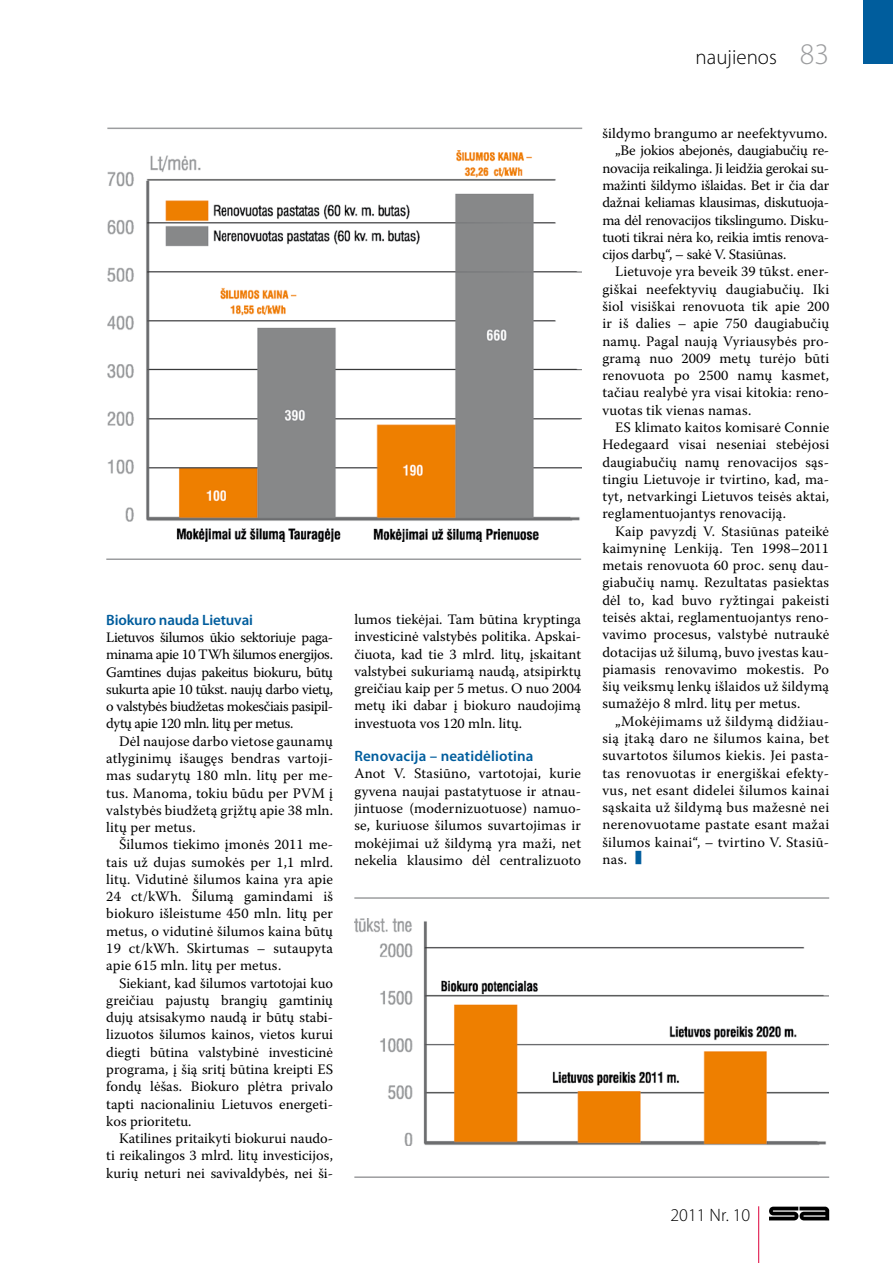
<style>
.page{position:relative;width:893px;height:1263px;background:#fff}
.page>*{position:absolute;margin:0;border:0;box-sizing:border-box;transform-origin:0 0}
.t1{font:300 21px "Myriad Pro";color:#000}
.t2{font:300 18px "Myriad Pro";color:#000}
.t3{font:600 15px "Myriad Pro";letter-spacing:.005em;color:#005d9d}
.t4{font:14.4px/17.2px "Warnock Pro";letter-spacing:.01em;color:#000;text-align:justify}
.t5{font:14.4px "Warnock Pro";letter-spacing:-.02em;color:#000}
.t6{font:14.4px "Warnock Pro";letter-spacing:-.015em;color:#000}
.s1{font-size:30px;color:#9c9d9f}
.s2{color:#005d9d}
</style>
<div class="page">
<div style="left:863px;top:0;width:30px;height:64px;background:#005d9d"></div>
<svg style="left:769px;top:1206px;width:60px;height:14px"></svg>
<hr style="left:758px;top:1206px;width:1px;height:57px;background:#de003b">
<img style="left:107px;top:150px;width:474px;height:391px">
<hr style="left:107px;top:128px;width:475px;height:1px;background:#9c9d9f">
<hr style="left:106px;top:558px;width:475px;height:2px;background:#9c9d9f">
<hr style="left:354px;top:1176px;width:475px;height:2px;background:#9c9d9f">
<img style="left:354px;top:918px;width:475px;height:227px">
<hr style="left:354px;top:897px;width:475px;height:2px;background:#9c9d9f">
<h1 class="t1" style="left:696px;top:44px;width:135px">naujienos <span class="s1">83</span></h1>
<p class="t3" style="left:106px;top:610px;width:148px">Biokuro nauda Lietuvai</p>
<p class="t4" style="left:106px;top:628px;width:228px">Lietuvos šilumos ūkio sektoriuje paga&shy;minama apie 10 TWh šilumos energijos.<br>Gamtines dujas pakeitus biokuru, būtų sukurta apie 10 tūkst. naujų darbo vietų, o valstybės biudžetas mokesčiais pasipil&shy;dytų apie 120 mln. litų per metus.</p>
<p class="t4" style="left:106px;top:732px;width:228px;text-indent:13px">Dėl naujose darbo vietose gaunamų atlyginimų išaugęs bendras vartoji&shy;mas sudarytų 180 mln. litų per me&shy;tus. Manoma, tokiu būdu per PVM į valstybės biudžetą grįžtų apie 38 mln. litų per metus.</p>
<p class="t4" style="left:106px;top:836px;width:228px;text-indent:13px">Šilumos tiekimo įmonės 2011 me&shy;tais už dujas sumokės per 1,1 mlrd. litų. Vidutinė šilumos kaina yra apie 24 ct/kWh. Šilumą gamindami iš biokuro išleistume 450 mln. litų per metus, o vidutinė šilumos kaina būtų 19 ct/kWh. Skirtumas – sutaupyta apie 615 mln. litų per metus.</p>
<p class="t4" style="left:106px;top:974px;width:228px;text-indent:13px">Siekiant, kad šilumos vartotojai kuo greičiau pajustų brangių gamtinių dujų atsisakymo naudą ir būtų stabi&shy;lizuotos šilumos kainos, vietos kurui diegti būtina valstybinė investicinė programa, į šią sritį būtina kreipti ES fondų lėšas. Biokuro plėtra privalo tapti nacionaliniu Lietuvos energeti&shy;kos prioritetu.</p>
<p class="t4" style="left:106px;top:1129px;width:228px;text-indent:13px">Katilines pritaikyti biokurui naudo&shy;ti reikalingos 3 mlrd. litų investicijos, kurių neturi nei savivaldybės, nei ši-</p>
<p class="t4" style="left:354px;top:610px;width:228px">lumos tiekėjai. Tam būtina kryptinga investicinė valstybės politika. Apskai&shy;čiuota, kad tie 3 mlrd. litų, įskaitant valstybei sukuriamą naudą, atsipirktų greičiau kaip per 5 metus. O nuo 2004 metų iki dabar į biokuro naudojimą investuota vos 120 mln. litų.</p>
<p class="t3" style="left:354px;top:747px;width:181px">Renovacija – neatidėliotina</p>
<p class="t4" style="left:354px;top:765px;width:228px">Anot V. Stasiūno, vartotojai, kurie gyvena naujai pastatytuose ir atnau&shy;jintuose (modernizuotuose) namuo&shy;se, kuriuose šilumos suvartojimas ir mokėjimai už šildymą yra maži, net nekelia klausimo dėl centralizuoto</p>
<p class="t4" style="left:602px;top:125px;width:226px">šildymo brangumo ar neefektyvumo.</p>
<p class="t6" style="left:615px;top:142px;width:216px">„Be jokios abejonės, daugiabučių re-</p>
<p class="t5" style="left:602px;top:159px;width:228px">novacija reikalinga. Ji leidžia gerokai su-</p>
<p class="t5" style="left:602px;top:177px;width:228px">mažinti šildymo išlaidas. Bet ir čia dar</p>
<p class="t5" style="left:602px;top:194px;width:228px">dažnai keliamas klausimas, diskutuoja-</p>
<p class="t5" style="left:602px;top:211px;width:228px">ma dėl renovacijos tikslingumo. Disku-</p>
<p class="t5" style="left:602px;top:228px;width:228px">tuoti tikrai nėra ko, reikia imtis renova-</p>
<p class="t5" style="left:602px;top:246px;width:185px">cijos darbų“, – sakė V. Stasiūnas.</p>
<p class="t4" style="left:615px;top:263px;width:216px">Lietuvoje yra beveik 39 tūkst. ener-</p>
<p class="t4" style="left:602px;top:280px;width:228px">giškai neefektyvių daugiabučių. Iki</p>
<p class="t4" style="left:602px;top:297px;width:228px">šiol visiškai renovuota tik apie 200</p>
<p class="t4" style="left:602px;top:315px;width:228px">ir iš dalies – apie 750 daugiabučių</p>
<p class="t4" style="left:602px;top:332px;width:228px">namų. Pagal naują Vyriausybės pro-</p>
<p class="t4" style="left:602px;top:349px;width:228px">gramą nuo 2009 metų turėjo būti</p>
<p class="t4" style="left:602px;top:366px;width:228px">renovuota po 2500 namų kasmet,</p>
<p class="t4" style="left:602px;top:384px;width:228px">tačiau realybė yra visai kitokia: reno-</p>
<p class="t4" style="left:602px;top:401px;width:150px">vuotas tik vienas namas.</p>
<p class="t4" style="left:615px;top:418px;width:216px">ES klimato kaitos komisarė Connie</p>
<p class="t4" style="left:602px;top:436px;width:228px">Hedegaard visai neseniai stebėjosi</p>
<p class="t4" style="left:602px;top:453px;width:228px">daugiabučių namų renovacijos sąs-</p>
<p class="t4" style="left:602px;top:470px;width:228px">tingiu Lietuvoje ir tvirtino, kad, ma-</p>
<p class="t4" style="left:602px;top:487px;width:228px">tyt, netvarkingi Lietuvos teisės aktai,</p>
<p class="t4" style="left:602px;top:505px;width:185px">reglamentuojantys renovaciją.</p>
<p class="t4" style="left:615px;top:522px;width:215px">Kaip pavyzdį V. Stasiūnas pateikė</p>
<p class="t4" style="left:602px;top:539px;width:228px">kaimyninę Lenkiją. Ten 1998–2011</p>
<p class="t4" style="left:602px;top:557px;width:228px">metais renovuota 60 proc. senų dau-</p>
<p class="t4" style="left:602px;top:574px;width:228px">giabučių namų. Rezultatas pasiektas</p>
<p class="t4" style="left:602px;top:591px;width:228px">dėl to, kad buvo ryžtingai pakeisti</p>
<p class="t4" style="left:602px;top:608px;width:228px">teisės aktai, reglamentuojantys reno-</p>
<p class="t4" style="left:602px;top:626px;width:228px">vavimo procesus, valstybė nutraukė</p>
<p class="t4" style="left:602px;top:643px;width:228px">dotacijas už šilumą, buvo įvestas kau-</p>
<p class="t4" style="left:602px;top:660px;width:228px">piamasis renovavimo mokestis. Po</p>
<p class="t4" style="left:602px;top:678px;width:228px">šių veiksmų lenkų išlaidos už šildymą</p>
<p class="t4" style="left:602px;top:695px;width:200px">sumažėjo 8 mlrd. litų per metus.</p>
<p class="t4" style="left:615px;top:712px;width:216px">„Mokėjimams už šildymą didžiau-</p>
<p class="t4" style="left:602px;top:729px;width:228px">sią įtaką daro ne šilumos kaina, bet</p>
<p class="t4" style="left:602px;top:747px;width:228px">suvartotos šilumos kiekis. Jei pasta-</p>
<p class="t4" style="left:602px;top:764px;width:228px">tas renovuotas ir energiškai efekty-</p>
<p class="t4" style="left:602px;top:781px;width:228px">vus, net esant didelei šilumos kainai</p>
<p class="t4" style="left:602px;top:798px;width:228px">sąskaita už šildymą bus mažesnė nei</p>
<p class="t4" style="left:602px;top:816px;width:228px">nerenovuotame pastate esant mažai</p>
<p class="t4" style="left:602px;top:833px;width:228px">šilumos kainai“, – tvirtino V. Stasiū-</p>
<p class="t4" style="left:602px;top:850px;width:41px">nas. <span class="s2">■</span></p>
<p class="t2" style="left:670px;top:1204px;width:81px">2011 Nr. 10</p>
</div>
